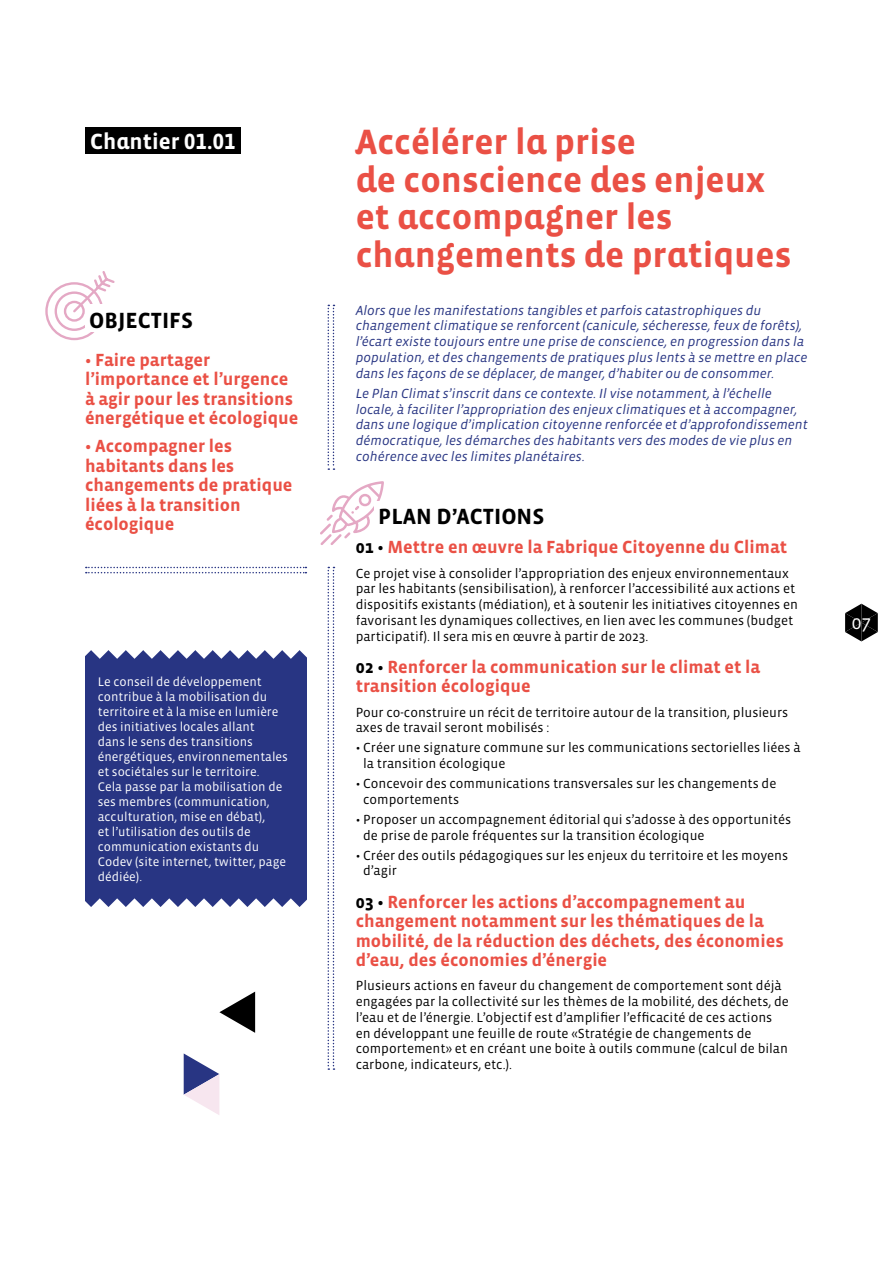
<style>
.page{position:relative;width:893px;height:1263px;background:#fff}
.page>*{position:absolute;margin:0;border:0;box-sizing:border-box;transform-origin:0 0}
.t1{font:700 36px/37.5px "Vista Sans Alt";color:#ea5045}
.t2{font:700 22.5px "Vista Sans OT";color:#000}
.t3{font:700 22.5px "Vista Sans Alt";color:#fff}
.t4{font:19.5px "Vista Sans OT";color:#fff}
.t5{font:700 18px/19.5px "Vista Sans OT";color:#ea5045}
.t6{font:13.5px/15.8px "Vista Sans OT";color:#000}
.t7{font:italic 13.5px/15.8px "Vista Sans";color:#283583}
.t8{font:12.75px/15px "Vista Sans OT";color:#fff}
.s1{color:#000}
</style>
<div class="page">
<svg style="left:845px;top:604px;width:33px;height:37px"></svg>
<div style="left:85px;top:128px;width:155px;height:26px;background:#000"></div>
<svg style="left:328px;top:305px;width:6px;height:165px"></svg>
<svg style="left:86px;top:567px;width:220px;height:6px"></svg>
<svg style="left:45px;top:271px;width:70px;height:70px"></svg>
<div style="left:85px;top:305px;width:112px;height:27px;background:#fff"></div>
<svg style="left:320px;top:481px;width:64px;height:64px"></svg>
<div style="left:374px;top:501px;width:175px;height:28px;background:#fff"></div>
<svg style="left:328px;top:567px;width:6px;height:503px"></svg>
<svg style="left:219px;top:991px;width:36px;height:42px"></svg>
<svg style="left:184px;top:1053px;width:35px;height:62px"></svg>
<div style="left:85px;top:650px;width:221px;height:257px;background:#283583"></div>
<svg style="left:85px;top:898px;width:222px;height:9px"></svg>
<svg style="left:85px;top:650px;width:222px;height:9px"></svg>
<h2 class="t3" style="left:90px;top:130px;width:147px">Chantier 01.01</h2>
<h2 class="t2" style="left:89px;top:309px;width:105px">OBJECTIFS</h2>
<h3 class="t5" style="left:85px;top:350px;width:215px">• Faire partager l’importance et l’urgence à agir pour les transitions énergétique et écologique</h3>
<h3 class="t5" style="left:85px;top:437px;width:209px">• Accompagner les habitants dans les changements de pratique liées à la transition écologique</h3>
<p class="t8" style="left:98px;top:675px;width:192px">Le conseil de développement contribue à la mobilisation du territoire et à la mise en lumière des initiatives locales allant<br>dans le sens des transitions énergétiques, environnementales et sociétales sur le territoire.<br>Cela passe par la mobilisation de ses membres (communication, acculturation, mise en débat),<br>et l’utilisation des outils de communication existants du<br>Codev (site internet, twitter, page dédiée).</p>
<h1 class="t1" style="left:356px;top:124px;width:437px">Accélérer la prise<br>de conscience des enjeux et accompagner les changements de pratiques</h1>
<p class="t7" style="left:356px;top:303px;width:453px">Alors que les manifestations tangibles et parfois catastrophiques du changement climatique se renforcent (canicule, sécheresse, feux de forêts), l’écart existe toujours entre une prise de conscience, en progression dans la population, et des changements de pratiques plus lents à se mettre en place dans les façons de se déplacer, de manger, d’habiter ou de consommer.</p>
<p class="t7" style="left:356px;top:386px;width:454px">Le Plan Climat s’inscrit dans ce contexte. Il vise notamment, à l’échelle locale, à faciliter l’appropriation des enjeux climatiques et à accompagner, dans une logique d’implication citoyenne renforcée et d’approfondissement démocratique, les démarches des habitants vers des modes de vie plus en cohérence avec les limites planétaires.</p>
<h2 class="t2" style="left:378px;top:505px;width:168px">PLAN D’ACTIONS</h2>
<h3 class="t5" style="left:356px;top:538px;width:433px"><span class="s1">01 •</span> Mettre en œuvre la Fabrique Citoyenne du Climat</h3>
<p class="t6" style="left:356px;top:565px;width:444px">Ce projet vise à consolider l’appropriation des enjeux environnementaux par les habitants (sensibilisation), à renforcer l’accessibilité aux actions et dispositifs existants (médiation), et à soutenir les initiatives citoyennes en favorisant les dynamiques collectives, en lien avec les communes (budget participatif). Il sera mis en œuvre à partir de 2023.</p>
<h3 class="t5" style="left:356px;top:657px;width:406px"><span class="s1">02 •</span> Renforcer la communication sur le climat et la transition écologique</h3>
<p class="t6" style="left:356px;top:704px;width:434px">Pour co-construire un récit de territoire autour de la transition, plusieurs axes de travail seront mobilisés :</p>
<p class="t6" style="left:363px;top:740px;width:439px;text-indent:-7px">• Créer une signature commune sur les communications sectorielles liées à la transition écologique</p>
<p class="t6" style="left:363px;top:776px;width:415px;text-indent:-7px">• Concevoir des communications transversales sur les changements de comportements</p>
<p class="t6" style="left:363px;top:812px;width:429px;text-indent:-7px">• Proposer un accompagnement éditorial qui s’adosse à des opportunités de prise de parole fréquentes sur la transition écologique</p>
<p class="t6" style="left:363px;top:847px;width:427px;text-indent:-7px">• Créer des outils pédagogiques sur les enjeux du territoire et les moyens d’agir</p>
<h3 class="t5" style="left:356px;top:892px;width:429px"><span class="s1">03 •</span> Renforcer les actions d’accompagnement au changement notamment sur les thématiques de la mobilité, de la réduction des déchets, des économies d’eau, des économies d’énergie</h3>
<p class="t6" style="left:356px;top:978px;width:435px">Plusieurs actions en faveur du changement de comportement sont déjà engagées par la collectivité sur les thèmes de la mobilité, des déchets, de l’eau et de l’énergie. L’objectif est d’amplifier l’efficacité de ces actions en développant une feuille de route «Stratégie de changements de comportement» et en créant une boite à outils commune (calcul de bilan carbone, indicateurs, etc.).</p>
<h3 class="t4" style="left:852px;top:612px;width:21px">07</h3>
</div>
